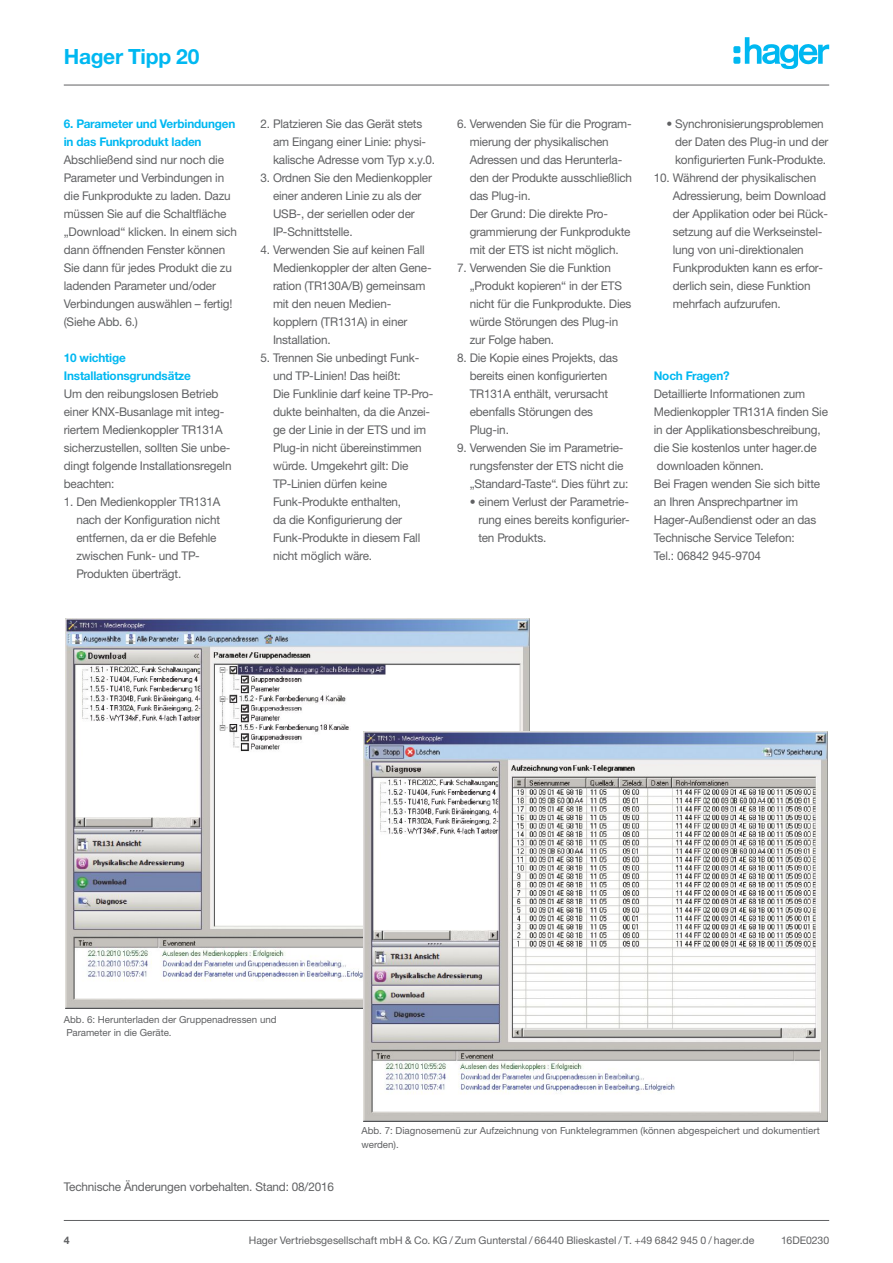
<style>
.page{position:relative;width:893px;height:1263px;background:#fff}
.page>*{position:absolute;margin:0;border:0;box-sizing:border-box;transform-origin:0 0}
.t1{font:700 21px "Helvetica Neue LTW1 G";letter-spacing:-.015em;color:#00b8f1}
.t2{font:12px/18px "Helvetica Neue LTW1 G";letter-spacing:-.015em;color:#606163}
.t3{font:700 12px/18px "Helvetica Neue LTW1 G";letter-spacing:-.015em;color:#00b8f1}
.t4{font:10.5px "Helvetica Neue LTW1 G";color:#606163}
.t5{font:700 10.5px "Helvetica Neue LTW1 G";color:#606163}
.t6{font:9.75px/13.5px "Helvetica Neue LTW1 G";color:#606163}
.s1{color:#fff}
</style>
<div class="page">
<hr style="left:64px;top:85px;width:765px;height:1px;background:#606163">
<hr style="left:64px;top:1220px;width:765px;height:1px;background:#606163">
<svg style="left:745px;top:37px;width:84px;height:32px"></svg>
<div style="left:733px;top:46px;width:7px;height:7px;background:#00b8f1;border-radius:2px"></div>
<div style="left:733px;top:57px;width:7px;height:7px;background:#00b8f1;border-radius:2px"></div>
<img style="left:66px;top:618px;width:464px;height:391px">
<img style="left:363px;top:731px;width:464px;height:390px">
<h1 class="t1" style="left:64px;top:43px;width:137px">Hager Tipp 20</h1>
<p class="t3" style="left:64px;top:114px;width:173px">6. Parameter und Verbindungen in das Funkprodukt laden</p>
<p class="t2" style="left:64px;top:150px;width:175px">Abschließend sind nur noch die<br>Parameter und Verbindungen in die Funkprodukte zu laden. Dazu müssen Sie auf die Schaltfläche „Download“ klicken. In einem sich dann öffnenden Fenster können<br>Sie dann für jedes Produkt die zu ladenden Parameter und/oder<br>Verbindungen auswählen – fertig! (Siehe Abb. 6.)</p>
<p class="t3" style="left:64px;top:348px;width:129px">10 wichtige<br>Installationsgrundsätze</p>
<p class="t2" style="left:64px;top:384px;width:169px">Um den reibungslosen Betrieb einer KNX-Busanlage mit integ&shy;riertem Medienkoppler TR131A sicherzustellen, sollten Sie unbe&shy;dingt folgende Installationsregeln beachten:</p>
<p class="t2" style="left:76px;top:492px;width:146px;text-indent:-13px">1. Den Medienkoppler TR131A nach der Konfiguration nicht entfernen, da er die Befehle zwischen Funk- und TP-<br>Produkten überträgt.</p>
<p class="t2" style="left:273px;top:114px;width:164px;text-indent:-13px">2. Platzieren Sie das Gerät stets am Eingang einer Linie: physi&shy;kalische Adresse vom Typ x.y.0.</p>
<p class="t2" style="left:273px;top:168px;width:160px;text-indent:-13px">3. Ordnen Sie den Medienkoppler einer anderen Linie zu als der<br>USB-, der seriellen oder der<br>IP-Schnittstelle.</p>
<p class="t2" style="left:273px;top:240px;width:160px;text-indent:-13px">4. Verwenden Sie auf keinen Fall<br>Medienkoppler der alten Gene&shy;ration (TR130A/B) gemeinsam mit den neuen Medien&shy;kopplern (TR131A) in einer<br>Installation.</p>
<p class="t2" style="left:273px;top:348px;width:162px;text-indent:-13px">5. Trennen Sie unbedingt Funk&shy;und TP-Linien! Das heißt:<br>Die Funklinie darf keine TP-Pro&shy;dukte beinhalten, da die Anzei&shy;ge der Linie in der ETS und im<br>Plug-in nicht übereinstimmen würde. Umgekehrt gilt: Die<br>TP-Linien dürfen keine<br>Funk-Produkte enthalten,<br>da die Konfigurierung der<br>Funk-Produkte in diesem Fall nicht möglich wäre.</p>
<p class="t2" style="left:470px;top:114px;width:164px;text-indent:-13px">6. Verwenden Sie für die Program&shy;mierung der physikalischen<br>Adressen und das Herunterla&shy;den der Produkte ausschließlich das Plug-in.<br>Der Grund: Die direkte Pro&shy;grammierung der Funkprodukte mit der ETS ist nicht möglich.</p>
<p class="t2" style="left:470px;top:258px;width:163px;text-indent:-13px">7. Verwenden Sie die Funktion „Produkt kopieren“ in der ETS nicht für die Funkprodukte. Dies würde Störungen des Plug-in zur Folge haben.</p>
<p class="t2" style="left:470px;top:348px;width:150px;text-indent:-13px">8. Die Kopie eines Projekts, das bereits einen konfigurierten<br>TR131A enthält, verursacht ebenfalls Störungen des<br>Plug-in.</p>
<p class="t2" style="left:470px;top:438px;width:160px;text-indent:-13px">9. Verwenden Sie im Parametrie&shy;rungsfenster der ETS nicht die „Standard-Taste“. Dies führt zu:</p>
<p class="t2" style="left:478px;top:492px;width:153px;text-align:justify;text-indent:-9px">• einem Verlust der Parametrie&shy;rung eines bereits konfigurier&shy;ten Produkts.</p>
<p class="t2" style="left:675px;top:114px;width:155px;text-indent:-21px"><span class="s1">9.</span> • Synchronisierungsproblemen der Daten des Plug-in und der konfigurierten Funk-Produkte.</p>
<p class="t2" style="left:673px;top:168px;width:157px;text-indent:-19px">10. Während der physikalischen<br>Adressierung, beim Download der Applikation oder bei Rück&shy;setzung auf die Werkseinstel&shy;lung von uni-direktionalen<br>Funkprodukten kann es erfor&shy;derlich sein, diese Funktion mehrfach aufzurufen.</p>
<p class="t3" style="left:654px;top:366px;width:78px">Noch Fragen?</p>
<p class="t2" style="left:654px;top:384px;width:176px">Detaillierte Informationen zum<br>Medienkoppler TR131A finden Sie in der Applikationsbeschreibung, die Sie kostenlos unter hager.de downloaden können.<br>Bei Fragen wenden Sie sich bitte an Ihren Ansprechpartner im<br>Hager-Außendienst oder an das<br>Technische Service Telefon:<br>Tel.: 06842 945-9704</p>
<p class="t6" style="left:64px;top:1013px;width:214px">Abb. 6: Herunterladen der Gruppenadressen und<br>Parameter in die Geräte.</p>
<p class="t2" style="left:64px;top:1177px;width:272px">Technische Änderungen vorbehalten. Stand: 08/2016</p>
<p class="t6" style="left:361px;top:1124px;width:460px">Abb. 7: Diagnosemenü zur Aufzeichnung von Funktelegrammen (können abgespeichert und dokumentiert werden).</p>
<p class="t5" style="left:64px;top:1233px;width:7px">4</p>
<p class="t4" style="left:249px;top:1233px;width:507px">Hager Vertriebsgesellschaft mbH &amp; Co. KG / Zum Gunterstal / 66440 Blieskastel / T. +49 6842 945 0 / hager.de</p>
<p class="t4" style="left:781px;top:1233px;width:49px">16DE0230</p>
</div>
